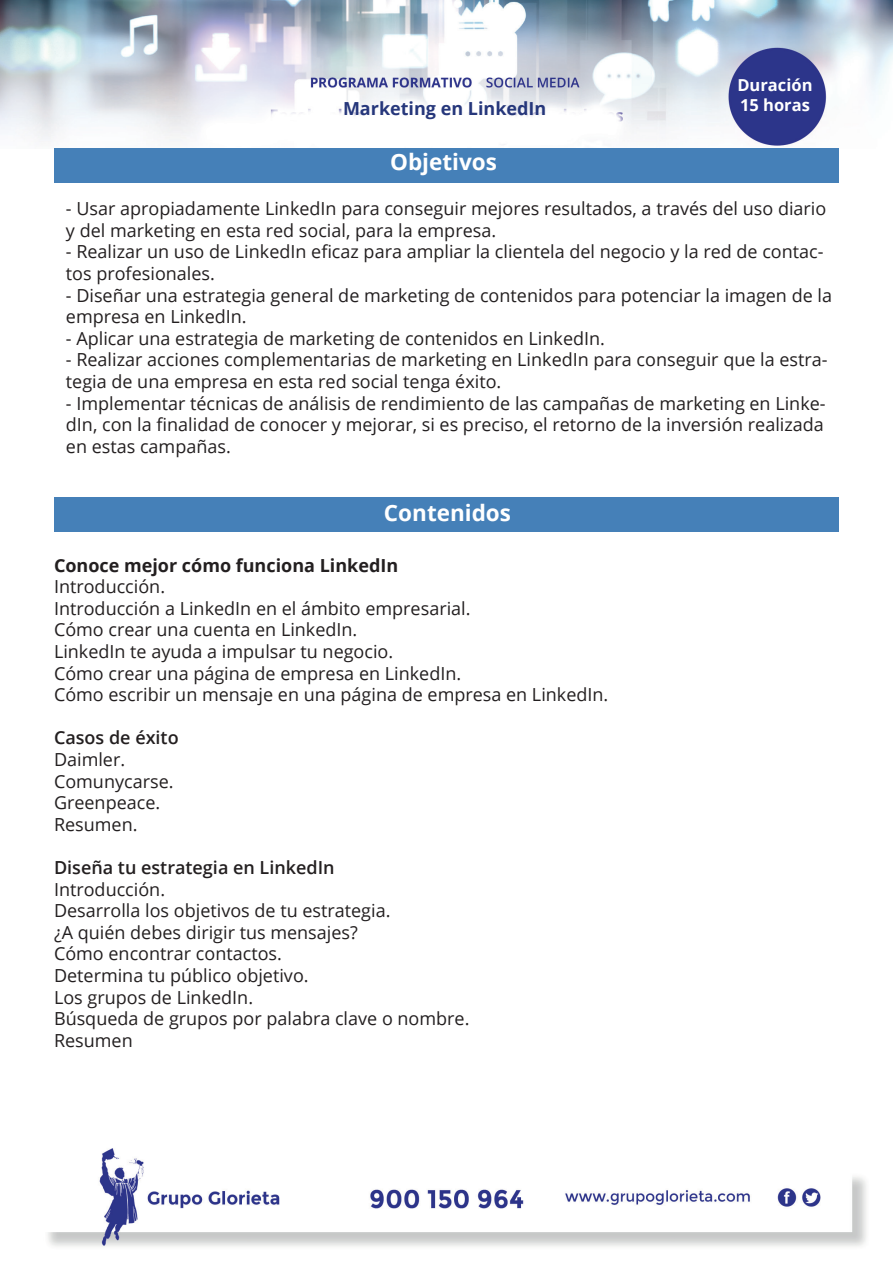
<style>
.page{position:relative;width:893px;height:1263px;background:#fff}
.page>*{position:absolute;margin:0;border:0;box-sizing:border-box;transform-origin:0 0}
.t1{font:700 22.5px "Open Sans";color:#fff}
.t2{font:18px/21.6px "Open Sans";color:#231f20}
.t3{font:600 18px "Open Sans";color:#231f20}
.t4{font:700 18px "Open Sans";color:#231f20}
.t5{font:700 18px "Open Sans";color:#26377b}
.t6{font:700 16.5px/19.8px "Open Sans";color:#fff}
</style>
<div class="page">
<img style="left:0;top:0;width:893px;height:146px">
<img style="left:48px;top:1148px;width:819px;height:99px">
<div style="left:54px;top:148px;width:785px;height:34px;background:#4580b8"></div>
<div style="left:54px;top:497px;width:785px;height:34px;background:#4580b8"></div>
<p class="t5" style="left:343px;top:96px;width:205px">Marketing en LinkedIn</p>
<p class="t1" style="left:390px;top:146px;width:108px">Objetivos</p>
<p class="t6" style="left:737px;top:75px;width:77px">Duración<br>15 horas</p>
<p class="t2" style="left:66px;top:197px;width:762px">- Usar apropiadamente LinkedIn para conseguir mejores resultados, a través del uso diario y del marketing en esta red social, para la empresa.</p>
<p class="t2" style="left:66px;top:241px;width:759px">- Realizar un uso de LinkedIn eficaz para ampliar la clientela del negocio y la red de contac&shy;tos profesionales.</p>
<p class="t2" style="left:66px;top:284px;width:768px">- Diseñar una estrategia general de marketing de contenidos para potenciar la imagen de la empresa en LinkedIn.</p>
<p class="t2" style="left:66px;top:327px;width:541px">- Aplicar una estrategia de marketing de contenidos en LinkedIn.</p>
<p class="t2" style="left:66px;top:349px;width:763px">- Realizar acciones complementarias de marketing en LinkedIn para conseguir que la estra&shy;tegia de una empresa en esta red social tenga éxito.</p>
<p class="t2" style="left:66px;top:392px;width:761px;text-align:justify">- Implementar técnicas de análisis de rendimiento de las campañas de marketing en Linke&shy;dIn, con la finalidad de conocer y mejorar, si es preciso, el retorno de la inversión realizada en estas campañas.</p>
<p class="t1" style="left:384px;top:497px;width:129px">Contenidos</p>
<p class="t4" style="left:54px;top:552px;width:346px">Conoce mejor cómo funciona LinkedIn</p>
<p class="t2" style="left:54px;top:575px;width:556px">Introducción.<br>Introducción a LinkedIn en el ámbito empresarial.<br>Cómo crear una cuenta en LinkedIn.<br>LinkedIn te ayuda a impulsar tu negocio.<br>Cómo crear una página de empresa en LinkedIn.<br>Cómo escribir un mensaje en una página de empresa en LinkedIn.</p>
<p class="t3" style="left:54px;top:725px;width:126px">Casos de éxito</p>
<p class="t2" style="left:54px;top:748px;width:121px">Daimler.<br>Comunycarse.<br>Greenpeace.<br>Resumen.</p>
<p class="t3" style="left:54px;top:855px;width:282px">Diseña tu estrategia en LinkedIn</p>
<p class="t2" style="left:54px;top:878px;width:417px">Introducción.<br>Desarrolla los objetivos de tu estrategia.<br>¿A quién debes dirigir tus mensajes?<br>Cómo encontrar contactos.<br>Determina tu público objetivo.<br>Los grupos de LinkedIn.<br>Búsqueda de grupos por palabra clave o nombre.<br>Resumen</p>
</div>
